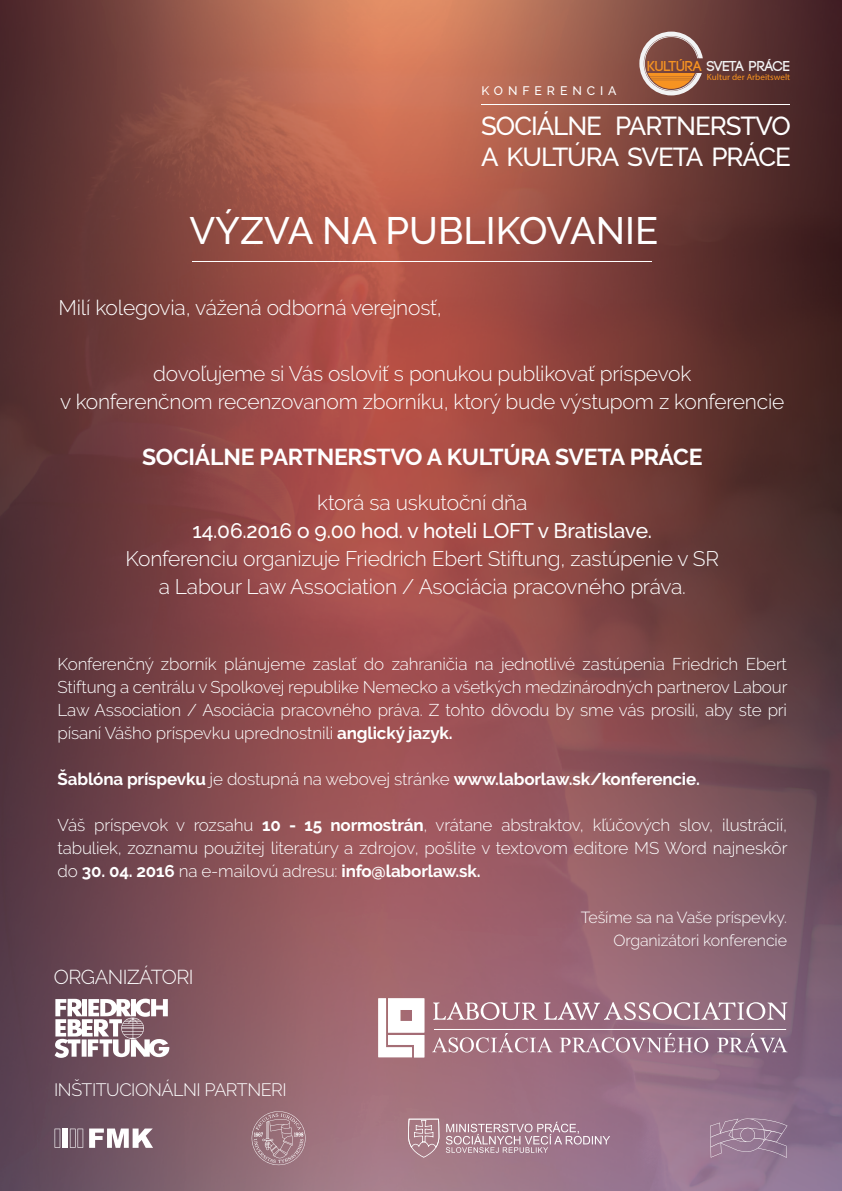
<style>
.page{position:relative;width:842px;height:1191px;background:#fff}
.page>*{position:absolute;margin:0;border:0;box-sizing:border-box;transform-origin:0 0}
.t1{font:500 38.1px "Raleway";color:#fff}
.t2{font:500 25.9px/31.1px "Raleway";letter-spacing:-.04em;color:#fff}
.t3{font:700 23px "Raleway";letter-spacing:-.01em;color:#fff}
.t4{font:300 21px/28px "Raleway";letter-spacing:-.01em;color:#fff;text-align:center}
.t5{font:500 21px "Raleway";letter-spacing:-.01em;color:#fff}
.t6{font:300 20.1px "Raleway";letter-spacing:-.025em;color:#fff}
.t7{font:300 17.9px "Raleway";letter-spacing:-.025em;color:#fff}
.t8{font:300 17px/23px "Raleway";letter-spacing:-.01em;color:#fff;text-align:justify}
.t9{font:700 17px "Raleway";letter-spacing:-.01em;color:#fff}
.t10{font:300 16px/23px "Raleway";letter-spacing:-.01em;color:#fff;text-align:right}
.t11{font:700 14.3px "Code";color:#f2f3f4}
.t12{font:500 12.3px "Raleway";letter-spacing:.4em;color:#fff}
.t13{font:8.8px "Myriad Pro";color:#f79321}
.s1{color:#f79321}
.s2{font-weight:700}
.s3{font-weight:300}
</style>
<div class="page">
<img style="left:0;top:0;width:560px;height:524px">
<img style="left:560px;top:0;width:282px;height:1050px">
<img style="left:0;top:524px;width:562px;height:526px">
<img style="left:0;top:1050px;width:842px;height:141px">
<hr style="left:481px;top:105px;width:309px;height:1px;background:#fff">
<svg style="left:639px;top:32px;width:64px;height:63px;background:#a07360"></svg>
<hr style="left:192px;top:261px;width:460px;height:1px;background:#fff">
<svg style="left:433px;top:1002px;width:104px;height:18px"></svg>
<svg style="left:544px;top:1002px;width:243px;height:18px;background:#b1919e"></svg>
<svg style="left:432px;top:1033px;width:120px;height:19px;background:#b18692"></svg>
<svg style="left:560px;top:1033px;width:148px;height:19px;background:#aa8799"></svg>
<svg style="left:717px;top:1033px;width:70px;height:19px"></svg>
<hr style="left:434px;top:1029px;width:352px;height:1px;background:#fff">
<svg style="left:378px;top:998px;width:46px;height:59px"></svg>
<svg style="left:55px;top:998px;width:114px;height:60px"></svg>
<svg style="left:89px;top:1128px;width:64px;height:19px"></svg>
<svg style="left:55px;top:1128px;width:5px;height:19px"></svg>
<div style="left:62px;top:1128px;width:6px;height:19px;background:#fff"></div>
<svg style="left:70px;top:1128px;width:13px;height:19px"></svg>
<svg style="left:252px;top:1111px;width:53px;height:54px;background:#a5818a"></svg>
<svg style="left:408px;top:1118px;width:31px;height:39px"></svg>
<svg style="left:446px;top:1121px;width:164px;height:31px;background:#af8c9c"></svg>
<svg style="left:710px;top:1118px;width:77px;height:39px;background:#9b8098"></svg>
<p class="t11" style="left:648px;top:59px;width:144px"><span class="s1">KULTÚRA</span> SVETA PRÁCE</p>
<p class="t13" style="left:707px;top:72px;width:85px">Kultur der Arbeitswelt</p>
<p class="t12" style="left:481px;top:84px;width:137px">KONFERENCIA</p>
<h2 class="t2" style="left:481px;top:110px;width:311px">SOCIÁLNE PARTNERSTVO<br>A KULTÚRA SVETA PRÁCE</h2>
<h1 class="t1" style="left:189px;top:209px;width:470px">VÝZVA NA PUBLIKOVANIE</h1>
<p class="t4" style="left:58px;top:293px;width:385px">Milí kolegovia, vážená odborná verejnosť,</p>
<p class="t4" style="left:60px;top:359px;width:726px">dovoľujeme si Vás osloviť s ponukou publikovať príspevok<br>v konferenčnom recenzovanom zborníku, ktorý bude výstupom z konferencie</p>
<h3 class="t3" style="left:142px;top:443px;width:562px">SOCIÁLNE PARTNERSTVO A KULTÚRA SVETA PRÁCE</h3>
<p class="t4" style="left:317px;top:488px;width:212px">ktorá sa uskutoční dňa</p>
<p class="t5" style="left:193px;top:518px;width:461px">14.06.2016 o 9.00 hod. v hoteli LOFT v Bratislave.</p>
<p class="t4" style="left:126px;top:544px;width:595px">Konferenciu organizuje Friedrich Ebert Stiftung, zastúpenie v SR a Labour Law Association / Asociácia pracovného práva.</p>
<p class="t8" style="left:58px;top:652px;width:731px">Konferenčný zborník plánujeme zaslať do zahraničia na jednotlivé zastúpenia Friedrich Ebert Stiftung a centrálu v Spolkovej republike Nemecko a všetkých medzinárodných partnerov Labour Law Association / Asociácia pracovného práva. Z tohto dôvodu by sme vás prosili, aby ste pri písaní Vášho príspevku uprednostnili <span class="s2">anglický jazyk.</span></p>
<p class="t9" style="left:58px;top:769px;width:644px">Šablóna príspevku <span class="s3">je dostupná na webovej stránke</span> www.laborlaw.sk/konferencie.</p>
<p class="t8" style="left:58px;top:813px;width:731px">Váš príspevok v rozsahu <span class="s2">10 - 15 normostrán</span>, vrátane abstraktov, kľúčových slov, ilustrácií, tabuliek, zoznamu použitej literatúry a zdrojov, pošlite v textovom editore MS Word najneskôr do <span class="s2">30. 04. 2016</span> na e-mailovú adresu: <span class="s2">info@laborlaw.sk.</span></p>
<p class="t10" style="left:581px;top:906px;width:208px">Tešíme sa na Vaše príspevky.<br>Organizátori konferencie</p>
<p class="t6" style="left:54px;top:965px;width:141px">ORGANIZÁTORI</p>
<p class="t7" style="left:54px;top:1079px;width:234px">INŠTITUCIONÁLNI PARTNERI</p>
</div>
